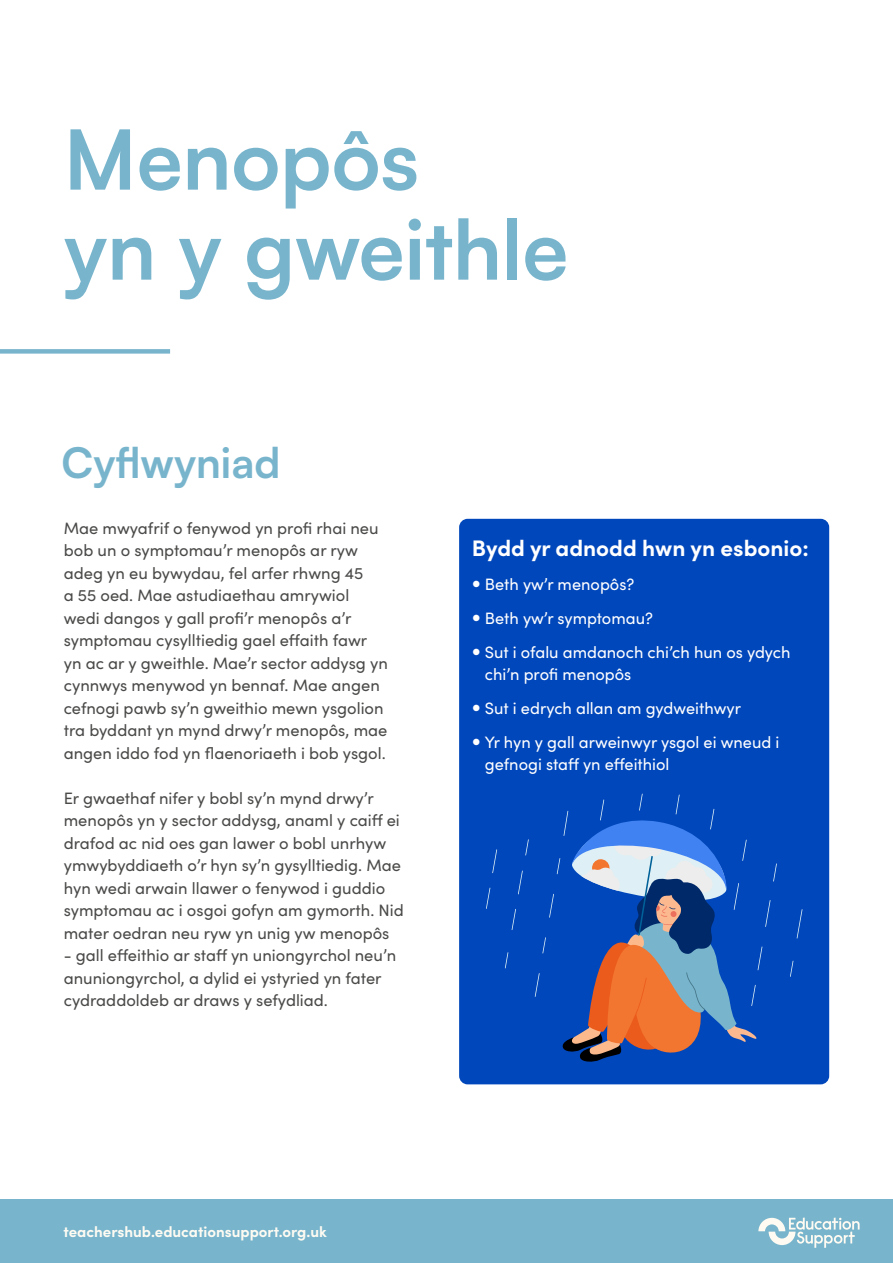
<style>
.page{position:relative;width:893px;height:1263px;background:#fff}
.page>*{position:absolute;margin:0;border:0;box-sizing:border-box;transform-origin:0 0}
.t1{font:700 82.5px/90px "Satoshi";color:#78b5cd}
.t2{font:700 42px "Satoshi";color:#78b5cd}
.t3{font:700 22.5px "Sofia Pro";color:#fff}
.t4{font:16.5px/22.5px "Sofia Pro";color:#4a4a49}
.t5{font:16.5px/22.5px "Sofia Pro";color:#fff}
.t6{font:700 15px "Sofia Pro";color:#fefbf2}
</style>
<div class="page">
<div style="left:0;top:349px;width:170px;height:5px;background:#78b5cd"></div>
<div style="left:0;top:1199px;width:893px;height:64px;background:#78b5cd"></div>
<svg style="left:758px;top:1217px;width:102px;height:31px"></svg>
<div style="left:459px;top:519px;width:370px;height:565px;background:#0047bb;border-radius:9px"></div>
<svg style="left:790px;top:909px;width:12px;height:68px"></svg>
<svg style="left:525px;top:839px;width:4px;height:16px"></svg>
<svg style="left:505px;top:870px;width:18px;height:98px"></svg>
<svg style="left:486px;top:849px;width:11px;height:60px"></svg>
<svg style="left:535px;top:794px;width:242px;height:268px"></svg>
<p class="t1" style="left:64px;top:110px;width:506px">Menopôs<br>yn y gweithle</p>
<p class="t2" style="left:62px;top:433px;width:220px">Cyflwyniad</p>
<p class="t4" style="left:64px;top:516px;width:326px">Mae mwyafrif o fenywod yn profi rhai neu bob un o symptomau’r menopôs ar ryw adeg yn eu bywydau, fel arfer rhwng 45<br>a 55 oed. Mae astudiaethau amrywiol wedi dangos y gall profi’r menopôs a’r symptomau cysylltiedig gael effaith fawr yn ac ar y gweithle. Mae’r sector addysg yn cynnwys menywod yn bennaf. Mae angen cefnogi pawb sy’n gweithio mewn ysgolion tra byddant yn mynd drwy’r menopôs, mae angen iddo fod yn flaenoriaeth i bob ysgol.</p>
<p class="t4" style="left:64px;top:786px;width:341px">Er gwaethaf nifer y bobl sy’n mynd drwy’r menopôs yn y sector addysg, anaml y caiff ei drafod ac nid oes gan lawer o bobl unrhyw ymwybyddiaeth o’r hyn sy’n gysylltiedig. Mae hyn wedi arwain llawer o fenywod i guddio symptomau ac i osgoi gofyn am gymorth. Nid mater oedran neu ryw yn unig yw menopôs</p>
<p class="t4" style="left:64px;top:943px;width:334px">- gall effeithio ar staff yn uniongyrchol neu’n anuniongyrchol, a dylid ei ystyried yn fater cydraddoldeb ar draws y sefydliad.</p>
<p class="t3" style="left:472px;top:531px;width:338px">Bydd yr adnodd hwn yn esbonio:</p>
<p class="t5" style="left:485px;top:572px;width:151px">Beth yw’r menopôs?</p>
<p class="t5" style="left:485px;top:606px;width:170px">Beth yw’r symptomau?</p>
<p class="t5" style="left:485px;top:640px;width:307px">Sut i ofalu amdanoch chi’ch hun os ydych chi’n profi menopôs</p>
<p class="t5" style="left:485px;top:696px;width:258px">Sut i edrych allan am gydweithwyr</p>
<p class="t5" style="left:485px;top:730px;width:296px">Yr hyn y gall arweinwyr ysgol ei wneud i gefnogi staff yn effeithiol</p>
<p class="t6" style="left:64px;top:1220px;width:265px">teachershub.educationsupport.org.uk</p>
</div>
